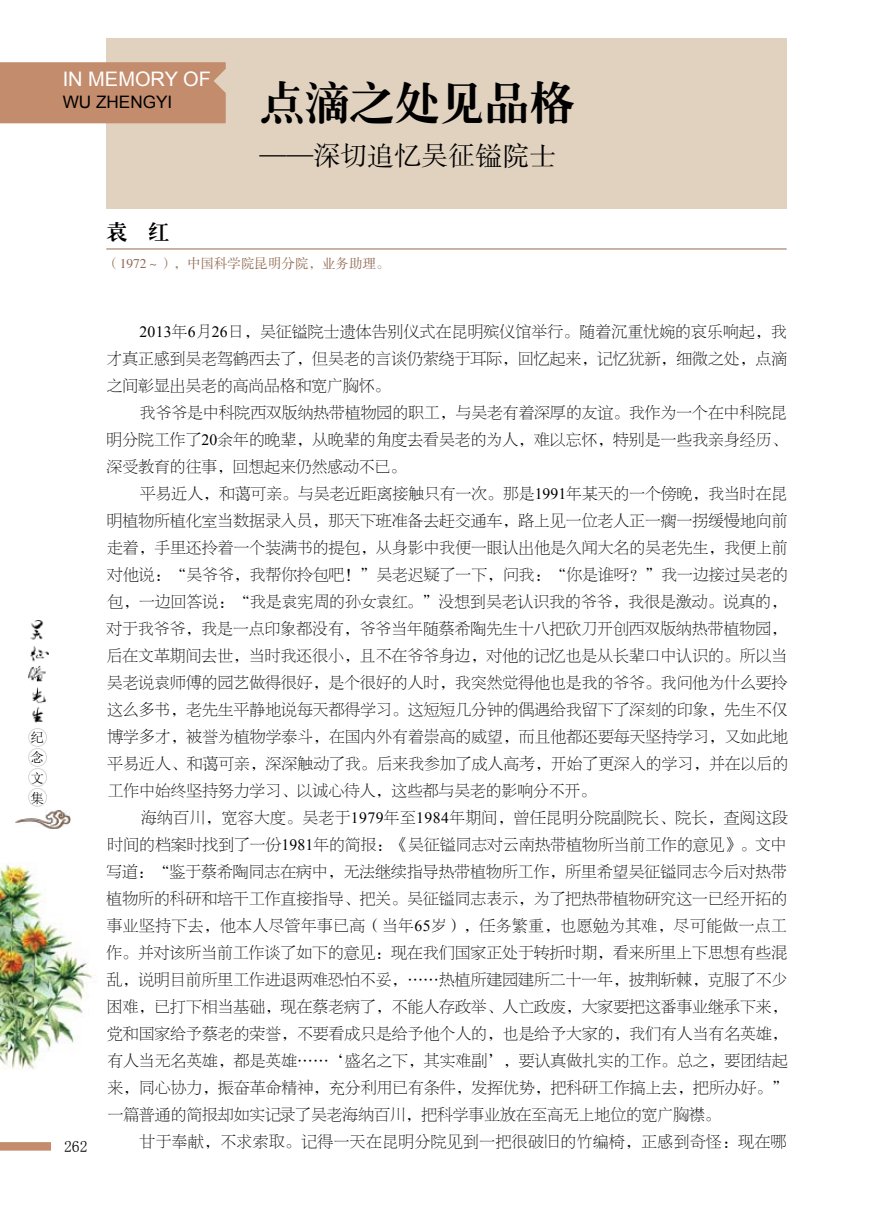
<style>
.page{position:relative;width:893px;height:1212px;background:#fff}
.page>*{position:absolute;margin:0;border:0;box-sizing:border-box;transform-origin:0 0}
.t1{font:45px "CT Lao Song SJ";color:#000}
.t2{font:27px "FZSSK GBK1 0";color:#000}
.t3{font:21px "CT Lao Song SJ";color:#000}
.t4{font:19.95px "Arial";color:#fff}
.t5{font:17.1px "Arial";color:#000}
.t6{font:15.75px "FZBSK GBK1 0";letter-spacing:.005em;color:#000}
.t7{font:15.75px "FZBSK GBK1 0";letter-spacing:.03em;color:#000}
.t8{font:15.75px "FZBSK GBK1 0";letter-spacing:.025em;color:#000}
.t9{font:15.75px "Sim Sun";color:#000}
.t10{font:13.5px "FZSSK GBK1 0";color:#916950}
.t11{font:13.5px/20.2px "Sim Sun";color:#000;text-align:justify}
.s1{font-family:"Times New Roman"}
</style>
<div class="page">
<div style="left:106px;top:38px;width:681px;height:170px;background:#e1d2c0"></div>
<div style="left:0;top:62px;width:226px;height:61px;background:#c38c6d"></div>
<hr style="left:106px;top:249px;width:681px;height:1px;background:#916950">
<div style="left:28px;top:728px;width:19px;height:19px;border:1px solid #d5d7d8;border-radius:50%"></div>
<div style="left:28px;top:748px;width:19px;height:18px;border:1px solid #d5d7d8;border-radius:50%"></div>
<div style="left:28px;top:768px;width:19px;height:18px;border:1px solid #d5d7d8;border-radius:50%"></div>
<div style="left:28px;top:788px;width:19px;height:18px;border:1px solid #d5d7d8;border-radius:50%"></div>
<img style="left:15px;top:810px;width:55px;height:19px">
<img style="left:28px;top:621px;width:21px;height:102px">
<img style="left:0;top:862px;width:95px;height:208px">
<div style="left:0;top:1142px;width:51px;height:8px;background:#c38c6d"></div>
<p class="t4" style="left:63px;top:66px;width:150px">IN MEMORY OF</p>
<p class="t5" style="left:63px;top:90px;width:111px">WU ZHENGYI</p>
<p class="t1" style="left:259px;top:79px;width:316px">点滴之处见品格</p>
<p class="t2" style="left:259px;top:141px;width:298px">——深切追忆吴征镒院士</p>
<p class="t11" style="left:31px;top:727px;width:14px">纪念文集</p>
<p class="t3" style="left:106px;top:221px;width:64px">袁　红</p>
<p class="t10" style="left:106px;top:256px;width:285px">（1972～），中国科学院昆明分院，业务助理。</p>
<p class="t9" style="left:64px;top:1138px;width:25px">262</p>
<p class="t6" style="left:139px;top:323px;width:649px"><span class="s1">2013</span>年<span class="s1">6</span>月<span class="s1">26</span>日，吴征镒院士遗体告别仪式在昆明殡仪馆举行。随着沉重忧婉的哀乐响起，我</p>
<p class="t6" style="left:106px;top:350px;width:682px">才真正感到吴老驾鹤西去了，但吴老的言谈仍萦绕于耳际，回忆起来，记忆犹新，细微之处，点滴</p>
<p class="t6" style="left:107px;top:377px;width:285px">之间彰显出吴老的高尚品格和宽广胸怀。</p>
<p class="t6" style="left:140px;top:404px;width:649px">我爷爷是中科院西双版纳热带植物园的职工，与吴老有着深厚的友谊。我作为一个在中科院昆</p>
<p class="t6" style="left:107px;top:431px;width:682px">明分院工作了<span class="s1">20</span>余年的晚辈，从晚辈的角度去看吴老的为人，难以忘怀，特别是一些我亲身经历、</p>
<p class="t6" style="left:107px;top:458px;width:301px">深受教育的往事，回想起来仍然感动不已。</p>
<p class="t6" style="left:140px;top:485px;width:649px">平易近人，和蔼可亲。与吴老近距离接触只有一次。那是<span class="s1">1991</span>年某天的一个傍晚，我当时在昆</p>
<p class="t6" style="left:107px;top:512px;width:682px">明植物所植化室当数据录入员，那天下班准备去赶交通车，路上见一位老人正一瘸一拐缓慢地向前</p>
<p class="t6" style="left:107px;top:539px;width:682px">走着，手里还拎着一个装满书的提包，从身影中我便一眼认出他是久闻大名的吴老先生，我便上前</p>
<p class="t6" style="left:107px;top:566px;width:682px">对他说：“吴爷爷，我帮你拎包吧！”吴老迟疑了一下，问我：“你是谁呀？”我一边接过吴老的</p>
<p class="t6" style="left:108px;top:593px;width:681px">包，一边回答说：“我是袁宪周的孙女袁红。”没想到吴老认识我的爷爷，我很是激动。说真的，</p>
<p class="t6" style="left:106px;top:620px;width:682px">对于我爷爷，我是一点印象都没有，爷爷当年随蔡希陶先生十八把砍刀开创西双版纳热带植物园，</p>
<p class="t6" style="left:107px;top:647px;width:682px">后在文革期间去世，当时我还很小，且不在爷爷身边，对他的记忆也是从长辈口中认识的。所以当</p>
<p class="t6" style="left:107px;top:674px;width:682px">吴老说袁师傅的园艺做得很好，是个很好的人时，我突然觉得他也是我的爷爷。我问他为什么要拎</p>
<p class="t6" style="left:107px;top:701px;width:682px">这么多书，老先生平静地说每天都得学习。这短短几分钟的偶遇给我留下了深刻的印象，先生不仅</p>
<p class="t6" style="left:107px;top:728px;width:682px">博学多才，被誉为植物学泰斗，在国内外有着崇高的威望，而且他都还要每天坚持学习，又如此地</p>
<p class="t6" style="left:108px;top:755px;width:682px">平易近人、和蔼可亲，深深触动了我。后来我参加了成人高考，开始了更深入的学习，并在以后的</p>
<p class="t6" style="left:108px;top:782px;width:490px">工作中始终坚持努力学习、以诚心待人，这些都与吴老的影响分不开。</p>
<p class="t8" style="left:141px;top:809px;width:648px">海纳百川，宽容大度。吴老于<span class="s1">1979</span>年至<span class="s1">1984</span>年期间，曾任昆明分院副院长、院长，查阅这段</p>
<p class="t6" style="left:108px;top:836px;width:680px">时间的档案时找到了一份<span class="s1">1981</span>年的简报：《吴征镒同志对云南热带植物所当前工作的意见》。文中</p>
<p class="t6" style="left:106px;top:863px;width:682px">写道：“鉴于蔡希陶同志在病中，无法继续指导热带植物所工作，所里希望吴征镒同志今后对热带</p>
<p class="t6" style="left:107px;top:890px;width:682px">植物所的科研和培干工作直接指导、把关。吴征镒同志表示，为了把热带植物研究这一已经开拓的</p>
<p class="t7" style="left:107px;top:917px;width:682px">事业坚持下去，他本人尽管年事已高（当年<span class="s1">65</span>岁），任务繁重，也愿勉为其难，尽可能做一点工</p>
<p class="t6" style="left:106px;top:944px;width:682px">作。并对该所当前工作谈了如下的意见：现在我们国家正处于转折时期，看来所里上下思想有些混</p>
<p class="t6" style="left:107px;top:971px;width:682px">乱，说明目前所里工作进退两难恐怕不妥，……热植所建园建所二十一年，披荆斩棘，克服了不少</p>
<p class="t6" style="left:107px;top:998px;width:682px">困难，已打下相当基础，现在蔡老病了，不能人存政举、人亡政废，大家要把这番事业继承下来，</p>
<p class="t6" style="left:107px;top:1025px;width:682px">党和国家给予蔡老的荣誉，不要看成只是给予他个人的，也是给予大家的，我们有人当有名英雄，</p>
<p class="t6" style="left:107px;top:1052px;width:682px">有人当无名英雄，都是英雄……‘盛名之下，其实难副’，要认真做扎实的工作。总之，要团结起</p>
<p class="t6" style="left:107px;top:1079px;width:682px">来，同心协力，振奋革命精神，充分利用已有条件，发挥优势，把科研工作搞上去，把所办好。”</p>
<p class="t6" style="left:108px;top:1106px;width:614px">一篇普通的简报却如实记录了吴老海纳百川，把科学事业放在至高无上地位的宽广胸襟。</p>
<p class="t7" style="left:139px;top:1133px;width:649px">甘于奉献，不求索取。记得一天在昆明分院见到一把很破旧的竹编椅，正感到奇怪：现在哪</p>
</div>
